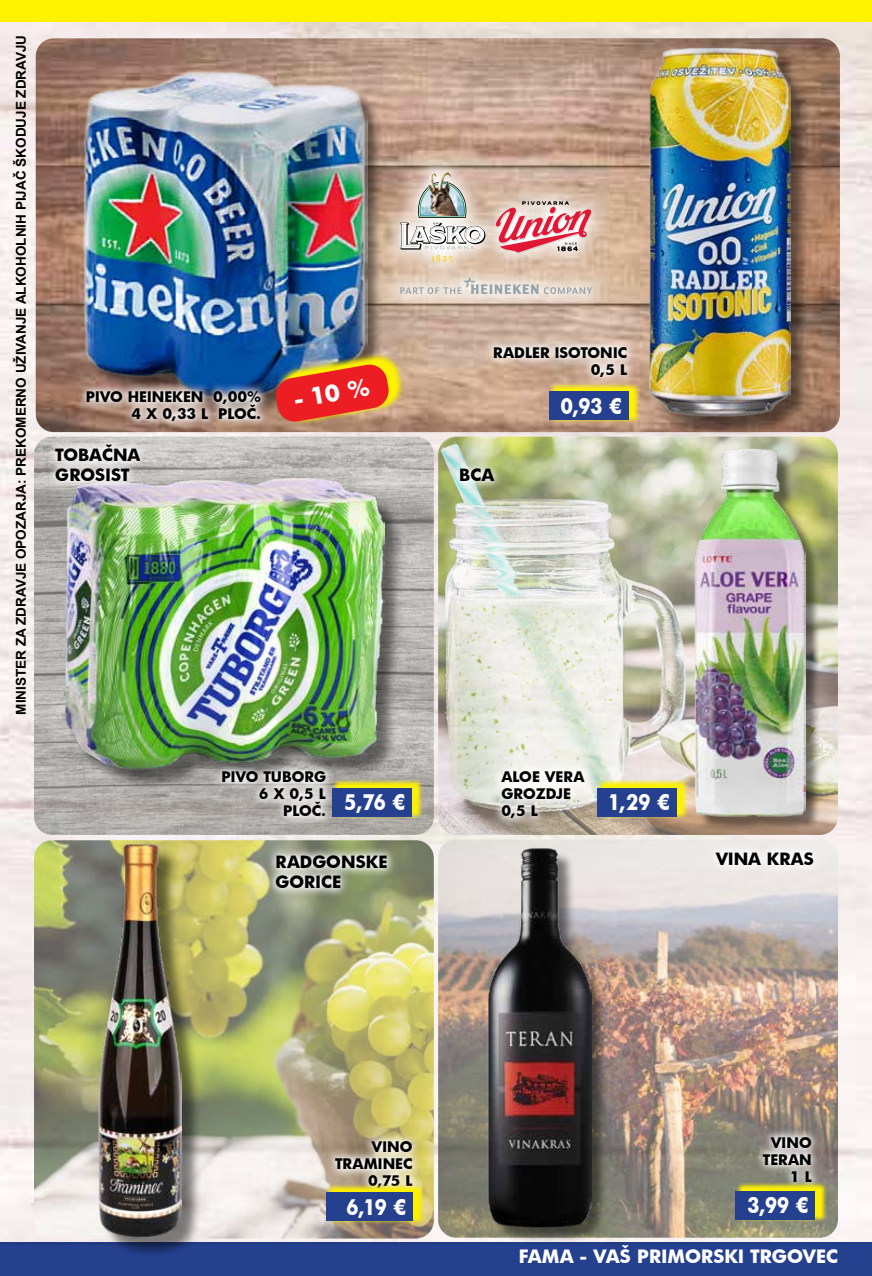
<style>
.page{position:relative;width:872px;height:1276px;background:#fff}
.page>*{position:absolute;margin:0;border:0;box-sizing:border-box;transform-origin:0 0}
.t1{font:700 22.8px "Futura";color:#fff}
.t2{font:700 21px "Futura";letter-spacing:-.03em;color:#fff;scale:.88 1}
.t3{font:700 18px "Futura";color:#fff}
.t4{font:700 16.5px/19.8px "Futura";color:#000}
.t5{font:700 14.25px/17.1px "Futura";color:#000;text-align:right}
.t6{font:700 13.5px "Arial";color:#000}
</style>
<div class="page">
<div style="left:0;top:1242px;width:872px;height:34px;background:#25408f"></div>
<div style="left:0;top:0;width:872px;height:22px;background:#fff200"></div>
<img style="left:36px;top:38px;width:804px;height:394px">
<img style="left:34px;top:436px;width:400px;height:399px">
<img style="left:438px;top:436px;width:400px;height:399px">
<img style="left:34px;top:840px;width:400px;height:398px">
<img style="left:438px;top:839px;width:400px;height:398px">
<svg style="left:753px;top:1127px;width:68px;height:55px;background:#afaaa5"></svg>
<svg style="left:326px;top:1131px;width:96px;height:52px;background:#cfc4a6"></svg>
<div style="left:101px;top:847px;width:101px;height:411px;background:#000;opacity:.5"></div>
<img style="left:98px;top:843px;width:84px;height:394px">
<div style="left:491px;top:850px;width:117px;height:394px;background:#000;opacity:.5"></div>
<img style="left:488px;top:847px;width:103px;height:380px">
<div style="left:68px;top:481px;width:338px;height:310px;background:#000;opacity:.5"></div>
<img style="left:65px;top:477px;width:319px;height:292px">
<div style="left:697px;top:451px;width:123px;height:380px;background:#000;opacity:.5"></div>
<img style="left:695px;top:449px;width:110px;height:367px">
<div style="left:651px;top:50px;width:160px;height:387px;background:#000;opacity:.5"></div>
<img style="left:647px;top:46px;width:143px;height:371px">
<div style="left:85px;top:74px;width:299px;height:342px;background:#000;opacity:.5"></div>
<img style="left:81px;top:68px;width:286px;height:332px">
<svg style="left:492px;top:762px;width:102px;height:65px"></svg>
<img style="left:77px;top:381px;width:193px;height:49px">
<svg style="left:484px;top:337px;width:152px;height:48px;background:#d9c2b3"></svg>
<svg style="left:213px;top:762px;width:122px;height:64px;background:#bebcb9"></svg>
<svg style="left:597px;top:778px;width:91px;height:42px;background:#d9ce67"></svg>
<div style="left:597px;top:787px;width:79px;height:29px;background:#25408f"></div>
<svg style="left:735px;top:1182px;width:92px;height:41px;background:#b9b541"></svg>
<div style="left:736px;top:1191px;width:79px;height:28px;background:#25408f"></div>
<svg style="left:326px;top:1183px;width:98px;height:41px;background:#dbcf4c"></svg>
<div style="left:326px;top:1192px;width:86px;height:29px;background:#25408f"></div>
<svg style="left:332px;top:778px;width:92px;height:42px;background:#c1bb5c"></svg>
<div style="left:332px;top:787px;width:79px;height:29px;background:#25408f"></div>
<svg style="left:549px;top:382px;width:91px;height:41px"></svg>
<div style="left:549px;top:391px;width:79px;height:29px;background:#25408f"></div>
<img style="left:275px;top:352px;width:130px;height:73px">
<img style="left:274px;top:363px;width:116px;height:60px">
<div style="left:706px;top:843px;width:116px;height:32px;background:linear-gradient(to right,#f2f0ef,#f4f2f0)"></div>
<svg style="left:46px;top:435px;width:103px;height:56px"></svg>
<svg style="left:451px;top:459px;width:52px;height:32px;background:#c4d3b3"></svg>
<svg style="left:267px;top:846px;width:129px;height:52px;background:#b6bca6"></svg>
<svg style="left:383px;top:156px;width:226px;height:155px;background:#d0b6a2"></svg>
<svg style="left:400px;top:276px;width:192px;height:18px;background:#d9cfc6"></svg>
<svg style="left:400px;top:181px;width:85px;height:82px"></svg>
<img style="left:424px;top:170px;width:35px;height:46px">
<svg style="left:496px;top:201px;width:96px;height:53px;background:#e29da1"></svg>
<p class="t6" style="left:12px;top:714px;width:681px;rotate:-90deg">MINISTER ZA ZDRAVJE OPOZARJA: PREKOMERNO UŽIVANJE ALKOHOLNIH PIJAČ ŠKODUJE ZDRAVJU</p>
<p class="t5" style="left:86px;top:387px;width:177px">PIVO HEINEKEN 0,00%<br>4 X 0,33 L PLOČ.</p>
<p class="t4" style="left:55px;top:445px;width:87px">TOBAČNA<br>GROSIST</p>
<h1 class="t1" style="left:291px;top:384px;width:78px;rotate:-10deg">- 10 %</h1>
<p class="t5" style="left:221px;top:768px;width:106px">PIVO TUBORG<br>6 X 0,5 L<br>PLOČ.</p>
<h2 class="t2" style="left:344px;top:787px;width:71px">5,76 €</h2>
<p class="t4" style="left:275px;top:852px;width:113px">RADGONSKE<br>GORICE</p>
<p class="t5" style="left:493px;top:343px;width:135px">RADLER ISOTONIC<br>0,5 L</p>
<p class="t4" style="left:459px;top:465px;width:36px">BCA</p>
<h2 class="t2" style="left:560px;top:391px;width:71px">0,93 €</h2>
<p class="t5" style="left:501px;top:768px;width:85px;text-align:left">ALOE VERA<br>GROZDJE<br>0,5 L</p>
<h2 class="t2" style="left:608px;top:787px;width:72px">1,29 €</h2>
<p class="t4" style="left:715px;top:848px;width:100px">VINA KRAS</p>
<p class="t5" style="left:335px;top:1138px;width:79px">VINO<br>TRAMINEC<br>0,75 L</p>
<p class="t5" style="left:762px;top:1133px;width:51px">VINO<br>TERAN<br>1 L</p>
<h2 class="t2" style="left:346px;top:1192px;width:70px">6,19 €</h2>
<h2 class="t2" style="left:747px;top:1190px;width:71px">3,99 €</h2>
<p class="t3" style="left:519px;top:1243px;width:321px">FAMA - VAŠ PRIMORSKI TRGOVEC</p>
</div>
